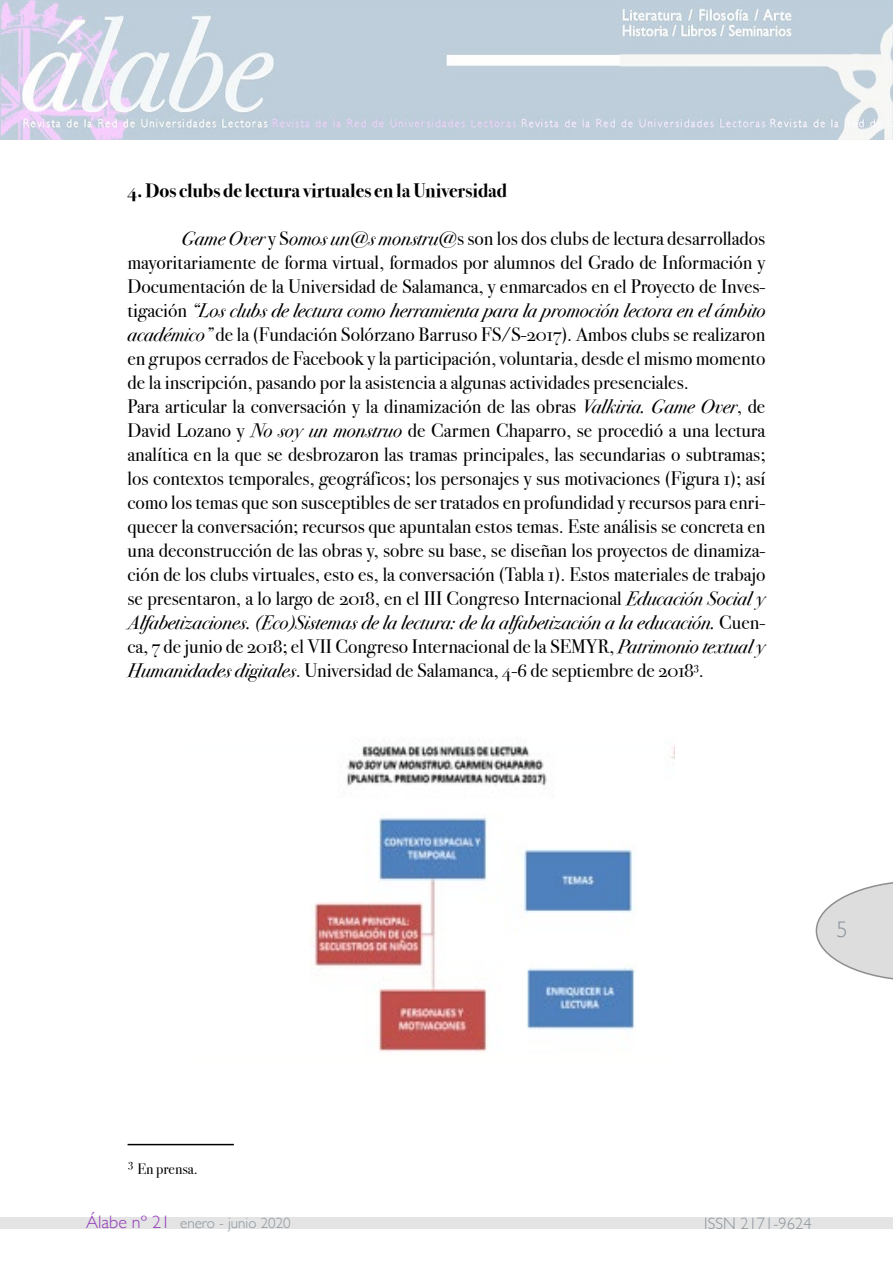
<style>
.page{position:relative;width:893px;height:1263px;background:#fff}
.page>*{position:absolute;margin:0;border:0;box-sizing:border-box;transform-origin:0 0}
.t1{font:300 22.5px "Gill Sans";color:#8a949d}
.t2{font:19.5px/24px "Bodoni Svty Two OSITCTT Book";color:#000}
.t3{font:19.5px "Bodoni Svty Two OSITCTT Book It";color:#000}
.t4{font:19.5px "Bodoni Svty Two OSITCTT Bold";color:#000}
.t5{font:300 16.5px "Gill Sans";color:#8b959c}
.t6{font:300 15px "Gill Sans";color:#8b959c}
.t7{font:15px "Bodoni Svty Two OSITCTT Book";color:#000}
.s1{font-family:"Bodoni Svty Two OSITCTT Book It"}
.s2{font-family:"Bodoni Svty Two OSITCTT Book"}
.s3{font-size:18px;color:#9038b7}
</style>
<div class="page">
<svg style="left:816px;top:882px;width:77px;height:98px"></svg>
<img style="left:0;top:0;width:893px;height:139px">
<div style="left:0;top:1218px;width:893px;height:11px;background:#e4e4e4"></div>
<hr style="left:128px;top:1144px;width:106px;height:1px;background:#000">
<img style="left:312px;top:743px;width:363px;height:309px">
<p class="t4" style="left:128px;top:179px;width:381px">4. Dos clubs de lectura virtuales en la Universidad</p>
<p class="t2" style="left:128px;top:226px;width:639px;text-align:justify;text-indent:54px"><span class="s1">Game Over</span> y S<span class="s1">omos un@s monstru@</span>s son los dos clubs de lectura desarrollados mayoritariamente de forma virtual, formados por alumnos del Grado de Información y Documentación de la Universidad de Salamanca, y enmarcados en el Proyecto de Inves-</p>
<p class="t3" style="left:128px;top:298px;width:639px"><span class="s2">tigación</span> “Los clubs de lectura como herramienta para la promoción lectora en el ámbito</p>
<p class="t2" style="left:128px;top:322px;width:639px"><span class="s1">académico”</span> de la (Fundación Solórzano Barruso FS/S-2017). Ambos clubs se realizaron en grupos cerrados de Facebook y la participación, voluntaria, desde el mismo momento de la inscripción, pasando por la asistencia a algunas actividades presenciales.<br>Para articular la conversación y la dinamización de las obras <span class="s1">Valkiria. Game Over</span>, de David Lozano y <span class="s1">No soy un monstruo</span> de Carmen Chaparro, se procedió a una lectura analítica en la que se desbrozaron las tramas principales, las secundarias o subtramas; los contextos temporales, geográficos; los personajes y sus motivaciones (Figura 1); así como los temas que son susceptibles de ser tratados en profundidad y recursos para enri&shy;quecer la conversación; recursos que apuntalan estos temas. Este análisis se concreta en una deconstrucción de las obras y, sobre su base, se diseñan los proyectos de dinamiza&shy;ción de los clubs virtuales, esto es, la conversación (Tabla 1). Estos materiales de trabajo se presentaron, a lo largo de 2018, en el III Congreso Internacional <span class="s1">Educación Social y</span></p>
<p class="t3" style="left:128px;top:610px;width:639px">Alfabetizaciones. (Eco)Sistemas de la lectura: de la alfabetización a la educación. <span class="s2">Cuen-</span></p>
<p class="t2" style="left:128px;top:634px;width:639px">ca, 7 de junio de 2018; el VII Congreso Internacional de la SEMYR, <span class="s1">Patrimonio textual y<br>Humanidades digitales</span>. Universidad de Salamanca, 4-6 de septiembre de 2018<sup>3</sup>.</p>
<p class="t1" style="left:837px;top:912px;width:13px">5</p>
<p class="t7" style="left:128px;top:1159px;width:71px"><sup>3</sup> En prensa.</p>
<p class="t6" style="left:86px;top:1211px;width:206px"><span class="s3">Álabe nº 21</span> enero - junio 2020</p>
<p class="t5" style="left:704px;top:1211px;width:109px">ISSN 2171-9624</p>
</div>
